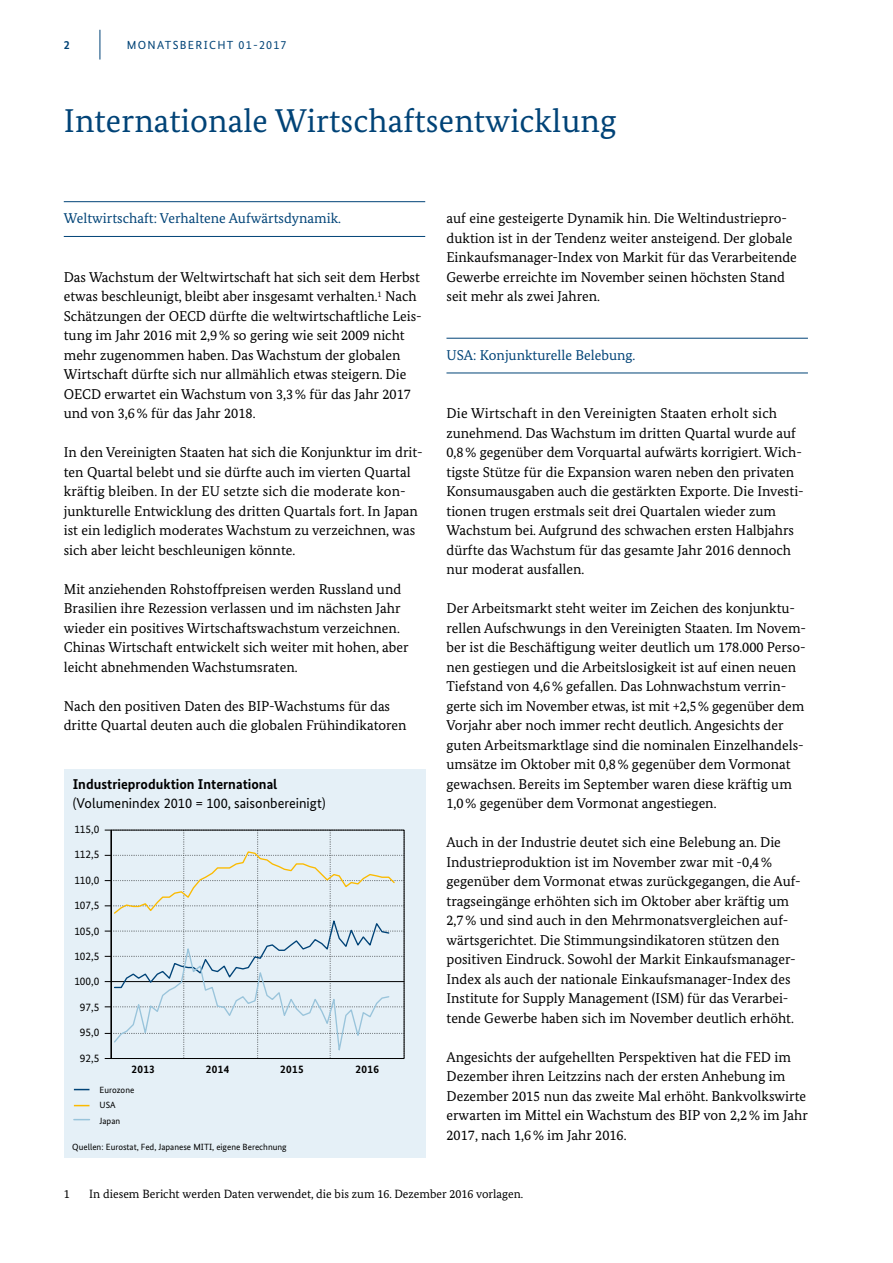
<style>
.page{position:relative;width:893px;height:1263px;background:#fff}
.page>*{position:absolute;margin:0;border:0;box-sizing:border-box;transform-origin:0 0}
.t1{font:33px "Bundes Serif";letter-spacing:.005em;color:#004377}
.t2{font:14.25px/19.5px "Bundes Serif";color:#000}
.t3{font:14.25px/19.5px "Bundes Sans";color:#000}
.t4{font:14.25px "Bundes Serif";color:#004377}
.t5{font:12px "Bundes Serif";color:#000}
.t6{font:700 12px "Bundes Sans";color:#004275}
.t7{font:11.7px "Bundes Sans";letter-spacing:.11em;color:#004377}
.t8{font:11.25px "Bundes Sans";color:#000}
.t9{font:700 11.25px "Bundes Sans";letter-spacing:.035em;color:#000}
.t10{font:9px/15.5px "Bundes Sans";color:#000}
.s1{font-size:12px}
.s2{font-weight:700}
</style>
<div class="page">
<hr style="left:100px;top:30px;width:1px;height:30px;background:#004377">
<hr style="left:64px;top:201px;width:361px;height:1px;background:#004377">
<hr style="left:64px;top:236px;width:361px;height:1px;background:#004377">
<hr style="left:446px;top:338px;width:362px;height:1px;background:#004377">
<hr style="left:446px;top:373px;width:362px;height:1px;background:#004377">
<div style="left:64px;top:769px;width:361px;height:389px;background:#e5f0f7"></div>
<svg style="left:74px;top:1105px;width:15px;height:1px"></svg>
<svg style="left:74px;top:1119px;width:15px;height:1px"></svg>
<svg style="left:74px;top:1089px;width:15px;height:1px"></svg>
<svg style="left:105px;top:830px;width:300px;height:229px"></svg>
<p class="t6" style="left:64px;top:37px;width:7px">2</p>
<p class="t7" style="left:127px;top:38px;width:161px">MONATSBERICHT <span class="s1">01-2017</span></p>
<h2 class="t1" style="left:64px;top:100px;width:554px">Internationale Wirtschaftsentwicklung</h2>
<p class="t4" style="left:64px;top:210px;width:279px">Weltwirtschaft: Verhaltene Aufwärtsdynamik.</p>
<p class="t2" style="left:64px;top:267px;width:360px">Das Wachstum der Weltwirtschaft hat sich seit dem Herbst etwas beschleunigt, bleibt aber insgesamt verhalten.<sup>1</sup> Nach Schätzungen der OECD dürfte die weltwirtschaftliche Leis&shy;tung im Jahr 2016 mit 2,9% so gering wie seit 2009 nicht mehr zugenommen haben. Das Wachstum der globalen Wirtschaft dürfte sich nur allmählich etwas steigern. Die OECD erwartet ein Wachstum von 3,3% für das Jahr 2017 und von 3,6% für das Jahr 2018.</p>
<p class="t2" style="left:64px;top:443px;width:360px">In den Vereinigten Staaten hat sich die Konjunktur im drit&shy;ten Quartal belebt und sie dürfte auch im vierten Quartal kräftig bleiben. In der EU setzte sich die moderate kon&shy;junkturelle Entwicklung des dritten Quartals fort. In Japan ist ein lediglich moderates Wachstum zu verzeichnen, was sich aber leicht beschleunigen könnte.</p>
<p class="t2" style="left:64px;top:579px;width:346px">Mit anziehenden Rohstoffpreisen werden Russland und Brasilien ihre Rezession verlassen und im nächsten Jahr wieder ein positives Wirtschaftswachstum verzeichnen.<br>Chinas Wirtschaft entwickelt sich weiter mit hohen, aber leicht abnehmenden Wachstumsraten.</p>
<p class="t2" style="left:64px;top:696px;width:344px">Nach den positiven Daten des BIP-Wachstums für das dritte Quartal deuten auch die globalen Frühindikatoren</p>
<p class="t3" style="left:73px;top:774px;width:254px"><span class="s2">Industrieproduktion International </span>(Volumenindex 2010 = 100, saisonbereinigt)</p>
<p class="t8" style="left:74px;top:822px;width:26px">115,0</p>
<p class="t8" style="left:74px;top:847px;width:26px">112,5</p>
<p class="t8" style="left:74px;top:873px;width:26px">110,0</p>
<p class="t8" style="left:74px;top:898px;width:26px">107,5</p>
<p class="t8" style="left:74px;top:924px;width:26px">105,0</p>
<p class="t8" style="left:74px;top:949px;width:26px">102,5</p>
<p class="t8" style="left:74px;top:975px;width:26px">100,0</p>
<p class="t8" style="left:80px;top:1000px;width:21px">97,5</p>
<p class="t8" style="left:80px;top:1025px;width:21px">95,0</p>
<p class="t8" style="left:80px;top:1051px;width:21px">92,5</p>
<p class="t9" style="left:131px;top:1063px;width:25px">2013</p>
<p class="t9" style="left:206px;top:1063px;width:25px">2014</p>
<p class="t9" style="left:280px;top:1063px;width:25px">2015</p>
<p class="t9" style="left:355px;top:1063px;width:25px">2016</p>
<p class="t10" style="left:100px;top:1082px;width:36px">Eurozone</p>
<p class="t10" style="left:100px;top:1097px;width:22px">USA<br>Japan</p>
<p class="t10" style="left:72px;top:1139px;width:216px">Quellen: Eurostat, Fed, Japanese MITI, eigene Berechnung</p>
<p class="t2" style="left:446px;top:209px;width:352px">auf eine gesteigerte Dynamik hin. Die Weltindustriepro&shy;duktion ist in der Tendenz weiter ansteigend. Der globale Einkaufsmanager-Index von Markit für das Verarbeitende Gewerbe erreichte im November seinen höchsten Stand seit mehr als zwei Jahren.</p>
<p class="t4" style="left:446px;top:346px;width:190px">USA: Konjunkturelle Belebung.</p>
<p class="t2" style="left:446px;top:403px;width:359px">Die Wirtschaft in den Vereinigten Staaten erholt sich zunehmend. Das Wachstum im dritten Quartal wurde auf 0,8% gegenüber dem Vorquartal aufwärts korrigiert. Wich&shy;tigste Stütze für die Expansion waren neben den privaten Konsumausgaben auch die gestärkten Exporte. Die Investi&shy;tionen trugen erstmals seit drei Quartalen wieder zum Wachstum bei. Aufgrund des schwachen ersten Halbjahrs dürfte das Wachstum für das gesamte Jahr 2016 dennoch nur moderat ausfallen.</p>
<p class="t2" style="left:446px;top:598px;width:361px">Der Arbeitsmarkt steht weiter im Zeichen des konjunktu&shy;rellen Aufschwungs in den Vereinigten Staaten. Im Novem&shy;ber ist die Beschäftigung weiter deutlich um 178.000 Perso&shy;nen gestiegen und die Arbeitslosigkeit ist auf einen neuen Tiefstand von 4,6% gefallen. Das Lohnwachstum verrin&shy;gerte sich im November etwas, ist mit +2,5% gegenüber dem Vorjahr aber noch immer recht deutlich. Angesichts der guten Arbeitsmarktlage sind die nominalen Einzelhandels&shy;umsätze im Oktober mit 0,8% gegenüber dem Vormonat gewachsen. Bereits im September waren diese kräftig um 1,0% gegenüber dem Vormonat angestiegen.</p>
<p class="t2" style="left:446px;top:833px;width:356px">Auch in der Industrie deutet sich eine Belebung an. Die Industrieproduktion ist im November zwar mit -0,4% gegenüber dem Vormonat etwas zurückgegangen, die Auf&shy;tragseingänge erhöhten sich im Oktober aber kräftig um 2,7% und sind auch in den Mehrmonatsvergleichen auf&shy;wärtsgerichtet. Die Stimmungsindikatoren stützen den positiven Eindruck. Sowohl der Markit Einkaufsmanager-Index als auch der nationale Einkaufsmanager-Index des Institute for Supply Management (ISM) für das Verarbei&shy;tende Gewerbe haben sich im November deutlich erhöht.</p>
<p class="t2" style="left:446px;top:1047px;width:363px">Angesichts der aufgehellten Perspektiven hat die FED im Dezember ihren Leitzzins nach der ersten Anhebung im Dezember 2015 nun das zweite Mal erhöht. Bankvolkswirte erwarten im Mittel ein Wachstum des BIP von 2,2% im Jahr 2017, nach 1,6% im Jahr 2016.</p>
<p class="t5" style="left:64px;top:1186px;width:7px">1</p>
<p class="t5" style="left:89px;top:1186px;width:435px">In diesem Bericht werden Daten verwendet, die bis zum 16. Dezember 2016 vorlagen.</p>
</div>
